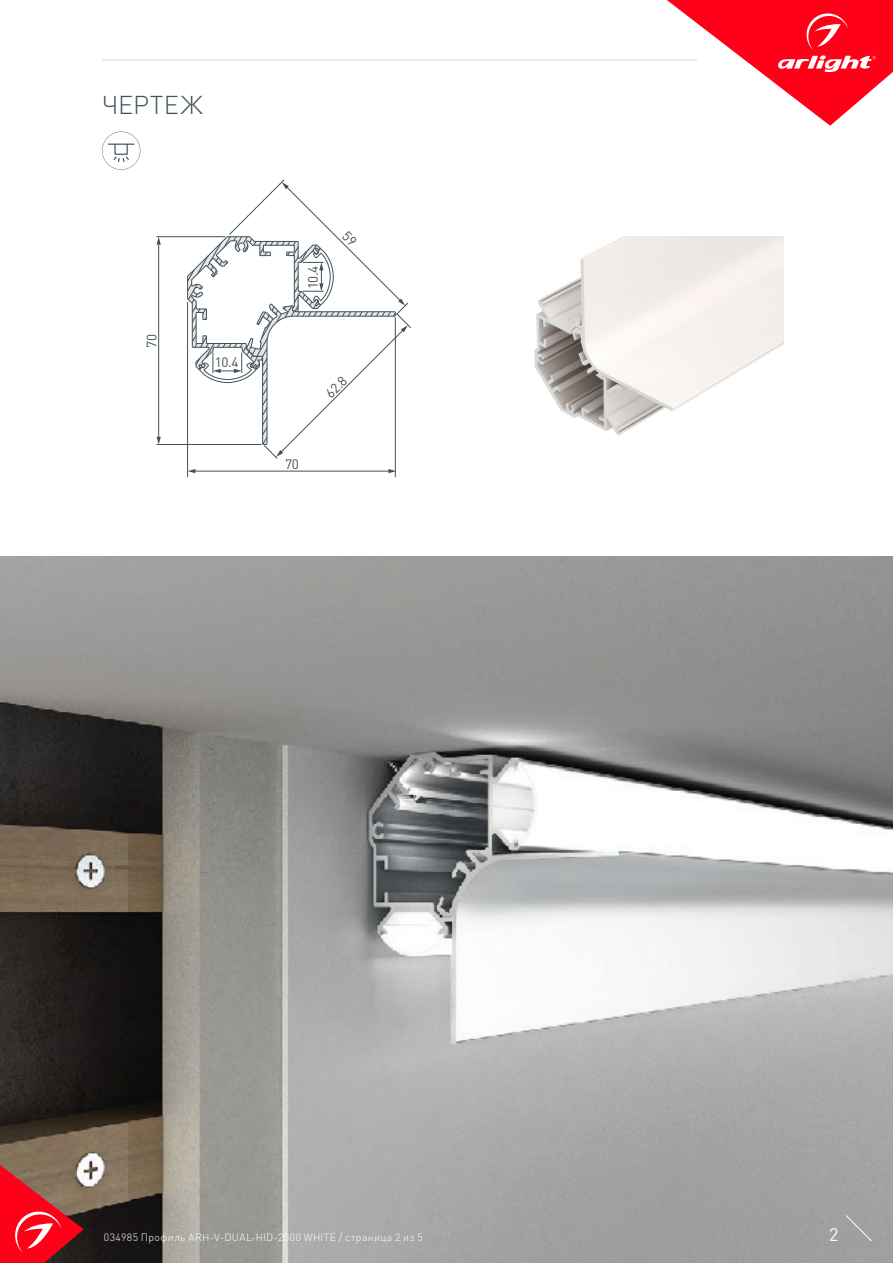
<style>
.page{position:relative;width:893px;height:1263px;background:#fff}
.page>*{position:absolute;margin:0;border:0;box-sizing:border-box;transform-origin:0 0}
.t1{font:300 25.5px "DIN Pro";letter-spacing:.01em;color:#425159}
.t2{font:18px "DIN Pro";color:#fff}
.t3{font:13.5px "DIN Pro";letter-spacing:-.025em;color:#425159}
.t4{font:300 10.5px "DIN Pro";letter-spacing:.04em;color:#fff}
</style>
<div class="page">
<img style="left:0;top:556px;width:893px;height:707px">
<svg style="left:0;top:1165px;width:84px;height:98px;background:#c4343a"></svg>
<svg style="left:845px;top:1215px;width:27px;height:26px"></svg>
<svg style="left:667px;top:0;width:226px;height:126px"></svg>
<hr style="left:102px;top:60px;width:595px;height:1px;background:#dcdddf">
<svg style="left:156px;top:237px;width:240px;height:241px"></svg>
<svg style="left:102px;top:132px;width:39px;height:38px"></svg>
<hr style="left:194px;top:471px;width:196px;height:1px;background:#425159">
<svg style="left:188px;top:469px;width:7px;height:4px"></svg>
<svg style="left:388px;top:469px;width:7px;height:4px"></svg>
<hr style="left:158px;top:243px;width:1px;height:195px;background:#425159">
<svg style="left:157px;top:437px;width:4px;height:7px"></svg>
<svg style="left:157px;top:237px;width:4px;height:8px"></svg>
<hr style="left:187px;top:302px;width:1px;height:175px;background:#425159">
<hr style="left:395px;top:317px;width:1px;height:160px;background:#425159">
<hr style="left:156px;top:236px;width:69px;height:1px;background:#425159">
<hr style="left:156px;top:444px;width:105px;height:1px;background:#425159">
<img style="left:534px;top:236px;width:249px;height:199px">
<svg style="left:186px;top:179px;width:225px;height:280px"></svg>
<p class="t1" style="left:102px;top:87px;width:102px">ЧЕРТЕЖ</p>
<p class="t3" style="left:142px;top:348px;width:15px;rotate:-90deg">70</p>
<p class="t3" style="left:215px;top:353px;width:25px">10.4</p>
<p class="t3" style="left:304px;top:289px;width:25px;rotate:-90deg">10.4</p>
<p class="t3" style="left:285px;top:455px;width:15px">70</p>
<p class="t3" style="left:321px;top:389px;width:25px;rotate:-45deg">62.8</p>
<p class="t4" style="left:104px;top:1230px;width:321px">034985 Профиль ARH-V-DUAL-HID-2000 WHITE / страница 2 из 5</p>
<p class="t2" style="left:829px;top:1222px;width:11px">2</p>
</div>
